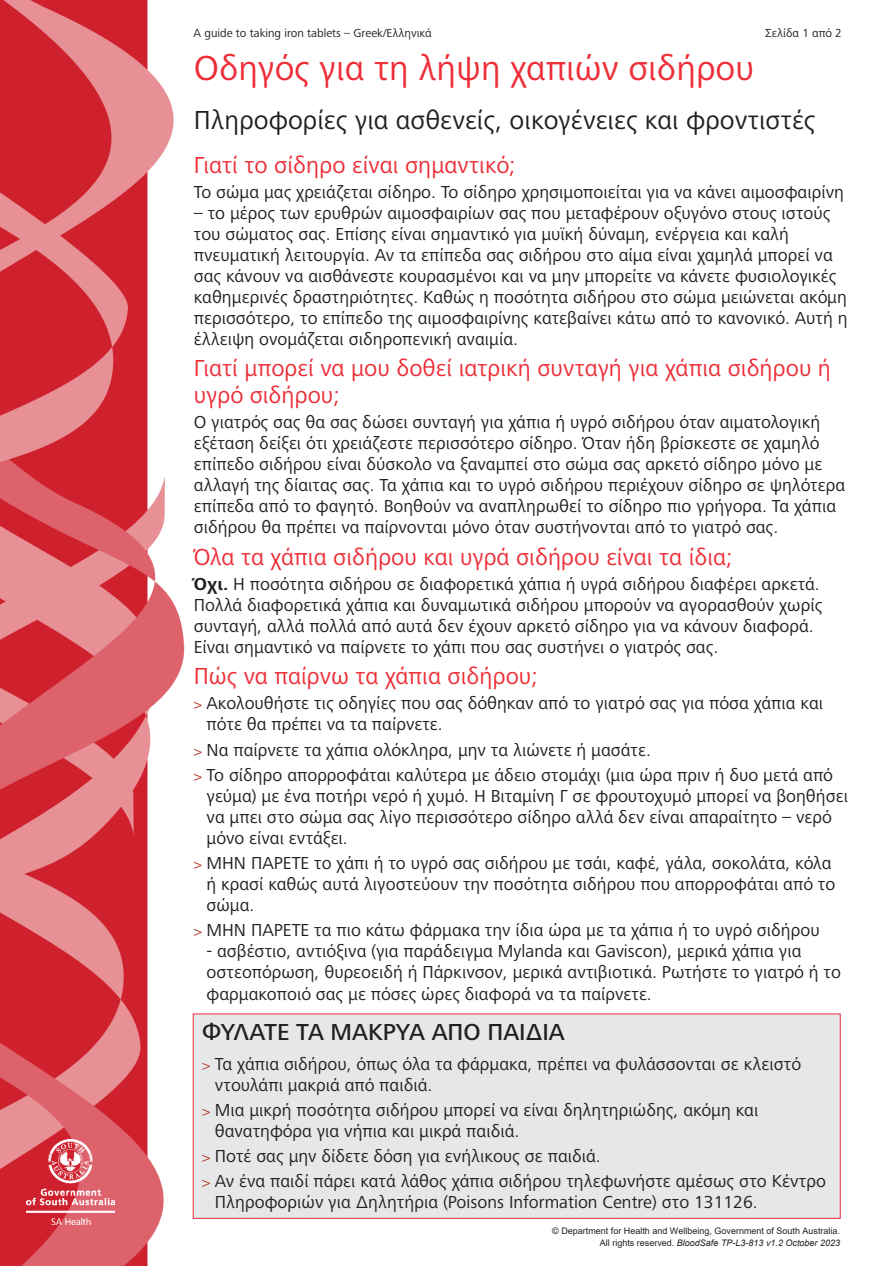
<style>
.page{position:relative;width:896px;height:1266px;background:#fff}
.page>*{position:absolute;margin:0;border:0;box-sizing:border-box;transform-origin:0 0}
.t1{font:36px "Frutiger Next LTW1 G";color:#ee2d37}
.t2{font:27px "Frutiger Next LTW1 G";color:#231f20}
.t3{font:24px/27px "Frutiger Next LTW1 G";color:#ee2d37}
.t4{font:500 24px "Frutiger Next LTW1 G";color:#231f20}
.t5{font:18px/21px "Frutiger Next LTW1 G";color:#231f20}
.t6{font:12px "Frutiger Next LTW1 G";color:#231f20}
.t7{font:9px/12.5px "Arial";color:#231f20;text-align:right}
.s1{font-weight:700}
.s2{font-size:15px;color:#af3824}
.s3{font-style:italic}
</style>
<div class="page">
<img style="left:0;top:0;width:193px;height:1266px">
<img style="left:27px;top:1139px;width:87px;height:85px">
<div style="left:193px;top:1014px;width:647px;height:204px;background:#e6e7e9"></div>
<div style="left:193px;top:1014px;width:647px;height:205px;border:1px solid #ee2d37"></div>
<p class="t6" style="left:194px;top:27px;width:240px">A guide to taking iron tablets – Greek/Ελληνικά</p>
<p class="t6" style="left:765px;top:27px;width:78px">Σελίδα 1 από 2</p>
<h1 class="t1" style="left:194px;top:48px;width:562px">Οδηγός για τη λήψη χαπιών σιδήρου</h1>
<h2 class="t2" style="left:194px;top:104px;width:623px">Πληροφορίες για ασθενείς, οικογένειες και φροντιστές</h2>
<h3 class="t3" style="left:194px;top:152px;width:323px">Γιατί το σίδηρο είναι σημαντικό;</h3>
<p class="t5" style="left:194px;top:182px;width:651px">Το σώμα μας χρειάζεται σίδηρο. Το σίδηρο χρησιμοποιείται για να κάνει αιμοσφαιρίνη</p>
<p class="t5" style="left:194px;top:203px;width:655px">– το μέρος των ερυθρών αιμοσφαιρίων σας που μεταφέρουν οξυγόνο στους ιστούς του σώματος σας. Επίσης είναι σημαντικό για μυϊκή δύναμη, ενέργεια και καλή πνευματική λειτουργία. Αν τα επίπεδα σας σιδήρου στο αίμα είναι χαμηλά μπορεί να σας κάνουν να αισθάνεστε κουρασμένοι και να μην μπορείτε να κάνετε φυσιολογικές καθημερινές δραστηριότητες. Καθώς η ποσότητα σιδήρου στο σώμα μειώνεται ακόμη περισσότερο, το επίπεδο της αιμοσφαιρίνης κατεβαίνει κάτω από το κανονικό. Αυτή η έλλειψη ονομάζεται σιδηροπενική αναιμία.</p>
<h3 class="t3" style="left:194px;top:355px;width:638px">Γιατί μπορεί να μου δοθεί ιατρική συνταγή για χάπια σιδήρου ή υγρό σιδήρου;</h3>
<p class="t5" style="left:194px;top:413px;width:653px">Ο γιατρός σας θα σας δώσει συνταγή για χάπια ή υγρό σιδήρου όταν αιματολογική εξέταση δείξει ότι χρειάζεστε περισσότερο σίδηρο. Όταν ήδη βρίσκεστε σε χαμηλό επίπεδο σιδήρου είναι δύσκολο να ξαναμπεί στο σώμα σας αρκετό σίδηρο μόνο με αλλαγή της δίαιτας σας. Τα χάπια και το υγρό σιδήρου περιέχουν σίδηρο σε ψηλότερα επίπεδα από το φαγητό. Βοηθούν να αναπληρωθεί το σίδηρο πιο γρήγορα. Τα χάπια σιδήρου θα πρέπει να παίρνονται μόνο όταν συστήνονται από το γιατρό σας.</p>
<h3 class="t3" style="left:194px;top:544px;width:540px">Όλα τα χάπια σιδήρου και υγρά σιδήρου είναι τα ίδια;</h3>
<p class="t5" style="left:194px;top:574px;width:630px"><span class="s1">Όχι.</span> Η ποσότητα σιδήρου σε διαφορετικά χάπια ή υγρά σιδήρου διαφέρει αρκετά.<br>Πολλά διαφορετικά χάπια και δυναμωτικά σιδήρου μπορούν να αγορασθούν χωρίς συνταγή, αλλά πολλά από αυτά δεν έχουν αρκετό σίδηρο για να κάνουν διαφορά.<br>Είναι σημαντικό να παίρνετε το χάπι που σας συστήνει ο γιατρός σας.</p>
<h3 class="t3" style="left:194px;top:663px;width:345px">Πώς να παίρνω τα χάπια σιδήρου;</h3>
<p class="t5" style="left:206px;top:694px;width:618px;text-indent:-13px"><span class="s2">&gt;</span> Ακολουθήστε τις οδηγίες που σας δόθηκαν από το γιατρό σας για πόσα χάπια και πότε θα πρέπει να τα παίρνετε.</p>
<p class="t5" style="left:194px;top:738px;width:640px;line-height:25.2px"><span class="s2">&gt;</span> Να παίρνετε τα χάπια ολόκληρα, μην τα λιώνετε ή μασάτε.<br><span class="s2">&gt;</span> Το σίδηρο απορροφάται καλύτερα με άδειο στομάχι (μια ώρα πριν ή δυο μετά από</p>
<p class="t5" style="left:206px;top:786px;width:643px">γεύμα) με ένα ποτήρι νερό ή χυμό. Η Βιταμίνη Γ σε φρουτοχυμό μπορεί να βοηθήσει να μπει στο σώμα σας λίγο περισσότερο σίδηρο αλλά δεν είναι απαραίτητο – νερό μόνο είναι εντάξει.</p>
<p class="t5" style="left:206px;top:853px;width:630px;text-indent:-13px"><span class="s2">&gt;</span> ΜΗΝ ΠΑΡΕΤΕ το χάπι ή το υγρό σας σιδήρου με τσάι, καφέ, γάλα, σοκολάτα, κόλα ή κρασί καθώς αυτά λιγοστεύουν την ποσότητα σιδήρου που απορροφάται από το σώμα.</p>
<p class="t5" style="left:194px;top:921px;width:627px"><span class="s2">&gt;</span> ΜΗΝ ΠΑΡΕΤΕ τα πιο κάτω φάρμακα την ίδια ώρα με τα χάπια ή το υγρό σιδήρου</p>
<p class="t5" style="left:206px;top:942px;width:636px">- ασβέστιο, αντιόξινα (για παράδειγμα Mylanda και Gaviscon), μερικά χάπια για οστεοπόρωση, θυρεοειδή ή Πάρκινσον, μερικά αντιβιοτικά. Ρωτήστε το γιατρό ή το φαρμακοποιό σας με πόσες ώρες διαφορά να τα παίρνετε.</p>
<h3 class="t4" style="left:202px;top:1018px;width:364px">ΦΥΛΑΤΕ ΤΑ ΜΑΚΡΥΑ ΑΠΟ ΠΑΙΔΙΑ</h3>
<p class="t5" style="left:215px;top:1054px;width:587px;text-indent:-13px"><span class="s2">&gt;</span> Τα χάπια σιδήρου, όπως όλα τα φάρμακα, πρέπει να φυλάσσονται σε κλειστό ντουλάπι μακριά από παιδιά.</p>
<p class="t5" style="left:215px;top:1100px;width:545px;text-indent:-13px"><span class="s2">&gt;</span> Μια μικρή ποσότητα σιδήρου μπορεί να είναι δηλητηριώδης, ακόμη και θανατηφόρα για νήπια και μικρά παιδιά.</p>
<p class="t5" style="left:202px;top:1144px;width:625px;line-height:25.2px"><span class="s2">&gt;</span> Ποτέ σας μην δίδετε δόση για ενήλικους σε παιδιά.<br><span class="s2">&gt;</span> Αν ένα παιδί πάρει κατά λάθος χάπια σιδήρου τηλεφωνήστε αμέσως στο Κέντρο</p>
<p class="t5" style="left:215px;top:1192px;width:544px">Πληροφοριών για Δηλητήρια (Poisons Information Centre) στο 131126.</p>
<p class="t7" style="left:552px;top:1225px;width:289px">© Department for Health and Wellbeing, Government of South Australia.<br>All rights reserved. <span class="s3">BloodSafe TP-L3-813 v1.2 October 2023</span></p>
</div>
